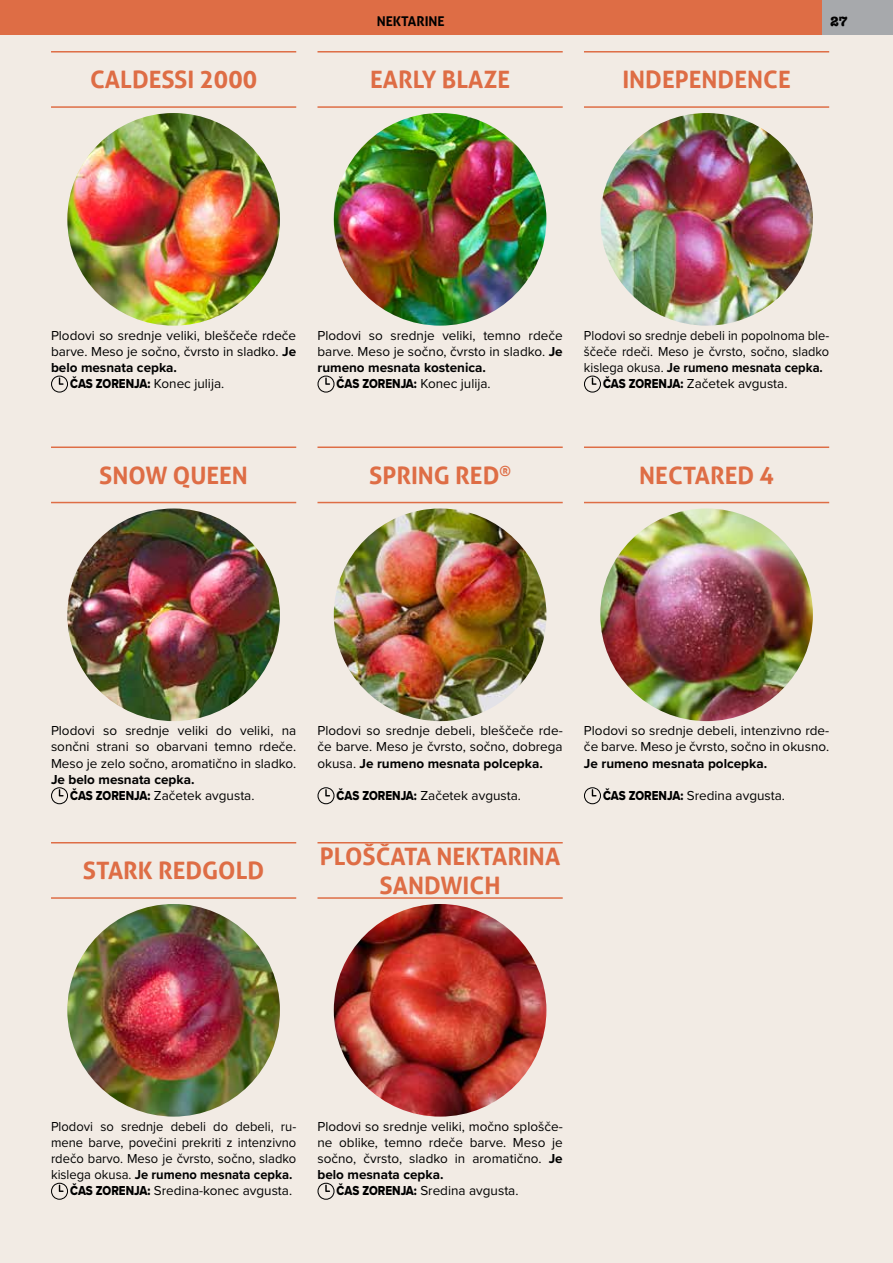
<style>
.page{position:relative;width:893px;height:1263px;background:#fff}
.page>*{position:absolute;margin:0;border:0;box-sizing:border-box;transform-origin:0 0}
.t1{font:700 24px/28.8px "Aller";color:#de6d45;text-align:center}
.t2{font:13.5px/16.2px "Proxima Nova";color:#000;text-align:justify}
.t3{font:700 13.5px/16.2px "Proxima Nova";color:#000}
.t4{font:13.5px "Proxima Nova";color:#000;scale:.96 1}
.t5{font:13.5px "Proxima Nova";color:#000;scale:.95 1}
.t6{font:700 13.5px "Proxima Nova";color:#000;scale:.96 1}
.t7{font:700 13.5px "Proxima Nova";color:#000;scale:.95 1}
.t8{font:700 13.5px "Aller";color:#000}
.t9{font:700 13.5px "American Typewriter ITC Pro";color:#000}
.s1{font-weight:700}
.s2{font-family:"Proxima Nova Extrabld"}
.s3{font-weight:400}
.s4{font-family:"Proxima Nova Extrabld";font-weight:400}
</style>
<div class="page">
<div style="left:0;top:34px;width:893px;height:1229px;background:#f2ebe4"></div>
<div style="left:821px;top:0;width:72px;height:34px;background:#a7a9ac"></div>
<div style="left:0;top:0;width:821px;height:34px;background:#de6d45"></div>
<hr style="left:51px;top:51px;width:245px;height:2px;background:#de6d45">
<hr style="left:51px;top:106px;width:245px;height:2px;background:#de6d45">
<img style="left:67px;top:113px;width:213px;height:213px;border-radius:106px">
<svg style="left:51px;top:376px;width:17px;height:17px"></svg>
<hr style="left:51px;top:446px;width:245px;height:2px;background:#de6d45">
<hr style="left:51px;top:502px;width:245px;height:1px;background:#de6d45">
<img style="left:67px;top:508px;width:213px;height:213px;border-radius:106px">
<svg style="left:51px;top:787px;width:17px;height:17px"></svg>
<hr style="left:51px;top:842px;width:245px;height:1px;background:#de6d45">
<hr style="left:51px;top:897px;width:245px;height:2px;background:#de6d45">
<img style="left:67px;top:904px;width:213px;height:212px;border-radius:106px">
<svg style="left:51px;top:1183px;width:17px;height:17px"></svg>
<hr style="left:317px;top:51px;width:246px;height:2px;background:#de6d45">
<hr style="left:317px;top:106px;width:246px;height:2px;background:#de6d45">
<img style="left:334px;top:113px;width:212px;height:213px;border-radius:106px">
<svg style="left:317px;top:376px;width:17px;height:17px"></svg>
<hr style="left:317px;top:446px;width:246px;height:2px;background:#de6d45">
<hr style="left:317px;top:502px;width:246px;height:1px;background:#de6d45">
<img style="left:334px;top:508px;width:212px;height:213px;border-radius:106px">
<svg style="left:317px;top:787px;width:17px;height:17px"></svg>
<hr style="left:317px;top:842px;width:246px;height:1px;background:#de6d45">
<hr style="left:317px;top:897px;width:246px;height:2px;background:#de6d45">
<img style="left:334px;top:904px;width:212px;height:212px;border-radius:106px">
<svg style="left:317px;top:1183px;width:17px;height:17px"></svg>
<hr style="left:584px;top:51px;width:245px;height:2px;background:#de6d45">
<hr style="left:584px;top:106px;width:245px;height:2px;background:#de6d45">
<img style="left:600px;top:113px;width:213px;height:213px;border-radius:106px">
<svg style="left:584px;top:376px;width:17px;height:17px"></svg>
<hr style="left:584px;top:446px;width:245px;height:2px;background:#de6d45">
<hr style="left:584px;top:502px;width:245px;height:1px;background:#de6d45">
<img style="left:600px;top:508px;width:213px;height:213px;border-radius:106px">
<svg style="left:584px;top:787px;width:17px;height:17px"></svg>
<h1 class="t1" style="left:90px;top:65px;width:169px">CALDESSI 2000</h1>
<p class="t8" style="left:377px;top:12px;width:70px">NEKTARINE</p>
<p class="t9" style="left:830px;top:12px;width:19px">27</p>
<h1 class="t1" style="left:370px;top:65px;width:142px">EARLY BLAZE</h1>
<h1 class="t1" style="left:622px;top:65px;width:170px">INDEPENDENCE</h1>
<p class="t2" style="left:51px;top:327px;width:247px">Plodovi so srednje veliki, bleščeče rdeče</p>
<p class="t2" style="left:51px;top:344px;width:247px">barve. Meso je sočno, čvrsto in sladko. <span class="s1">Je</span></p>
<p class="t3" style="left:51px;top:359px;width:128px">belo mesnata cepka.</p>
<p class="t2" style="left:70px;top:376px;width:156px"><span class="s2">ČAS ZORENJA:</span> Konec julija.</p>
<p class="t2" style="left:317px;top:327px;width:247px">Plodovi so srednje veliki, temno rdeče</p>
<p class="t2" style="left:317px;top:344px;width:247px">barve. Meso je sočno, čvrsto in sladko. <span class="s1">Je</span></p>
<p class="t3" style="left:317px;top:359px;width:170px">rumeno mesnata kostenica.</p>
<p class="t2" style="left:337px;top:376px;width:156px"><span class="s2">ČAS ZORENJA:</span> Konec julija.</p>
<p class="t5" style="left:584px;top:327px;width:260px">Plodovi so srednje debeli in popolnoma ble-</p>
<p class="t5" style="left:584px;top:343px;width:260px">ščeče rdeči. Meso je čvrsto, sočno, sladko</p>
<p class="t7" style="left:584px;top:358px;width:253px"><span class="s3">kislega okusa.</span> Je rumeno mesnata cepka.</p>
<p class="t2" style="left:603px;top:376px;width:186px"><span class="s2">ČAS ZORENJA:</span> Začetek avgusta.</p>
<h1 class="t1" style="left:99px;top:461px;width:150px">SNOW QUEEN</h1>
<h1 class="t1" style="left:369px;top:461px;width:143px">SPRING RED<sup>®</sup></h1>
<h1 class="t1" style="left:639px;top:461px;width:136px">NECTARED 4</h1>
<p class="t2" style="left:51px;top:723px;width:247px">Plodovi so srednje veliki do veliki, na sončni strani so obarvani temno rdeče.<br>Meso je zelo sočno, aromatično in sladko.</p>
<p class="t3" style="left:70px;top:771px;width:186px;text-indent:-19px">Je belo mesnata cepka.<br><span class="s4">ČAS ZORENJA:</span> <span class="s3">Začetek avgusta.</span></p>
<h1 class="t1" style="left:83px;top:856px;width:183px">STARK REDGOLD</h1>
<p class="t2" style="left:317px;top:723px;width:247px">Plodovi so srednje debeli, bleščeče rde&shy;če barve. Meso je čvrsto, sočno, dobrega okusa. <span class="s1">Je rumeno mesnata polcepka.</span></p>
<p class="t2" style="left:337px;top:788px;width:186px"><span class="s2">ČAS ZORENJA:</span> Začetek avgusta.</p>
<h1 class="t1" style="left:320px;top:842px;width:242px">PLOŠČATA NEKTARINA<br>SANDWICH</h1>
<p class="t2" style="left:584px;top:723px;width:247px">Plodovi so srednje debeli, intenzivno rde&shy;če barve. Meso je čvrsto, sočno in okusno.</p>
<p class="t3" style="left:584px;top:755px;width:185px">Je rumeno mesnata polcepka.</p>
<p class="t2" style="left:603px;top:788px;width:183px"><span class="s2">ČAS ZORENJA:</span> Sredina avgusta.</p>
<p class="t4" style="left:51px;top:1118px;width:257px">Plodovi so srednje debeli do debeli, ru-</p>
<p class="t4" style="left:51px;top:1134px;width:257px">mene barve, povečini prekriti z intenzivno</p>
<p class="t4" style="left:51px;top:1150px;width:257px">rdečo barvo. Meso je čvrsto, sočno, sladko</p>
<p class="t6" style="left:51px;top:1165px;width:253px"><span class="s3">kislega okusa.</span> Je rumeno mesnata cepka.</p>
<p class="t2" style="left:70px;top:1183px;width:223px"><span class="s2">ČAS ZORENJA:</span> Sredina-konec avgusta.</p>
<p class="t2" style="left:317px;top:1118px;width:247px">Plodovi so srednje veliki, močno splošče-</p>
<p class="t2" style="left:317px;top:1134px;width:247px">ne oblike, temno rdeče barve. Meso je</p>
<p class="t2" style="left:317px;top:1151px;width:247px">sočno, čvrsto, sladko in aromatično. <span class="s1">Je</span></p>
<p class="t3" style="left:317px;top:1166px;width:128px">belo mesnata cepka.</p>
<p class="t2" style="left:337px;top:1183px;width:183px"><span class="s2">ČAS ZORENJA:</span> Sredina avgusta.</p>
</div>
